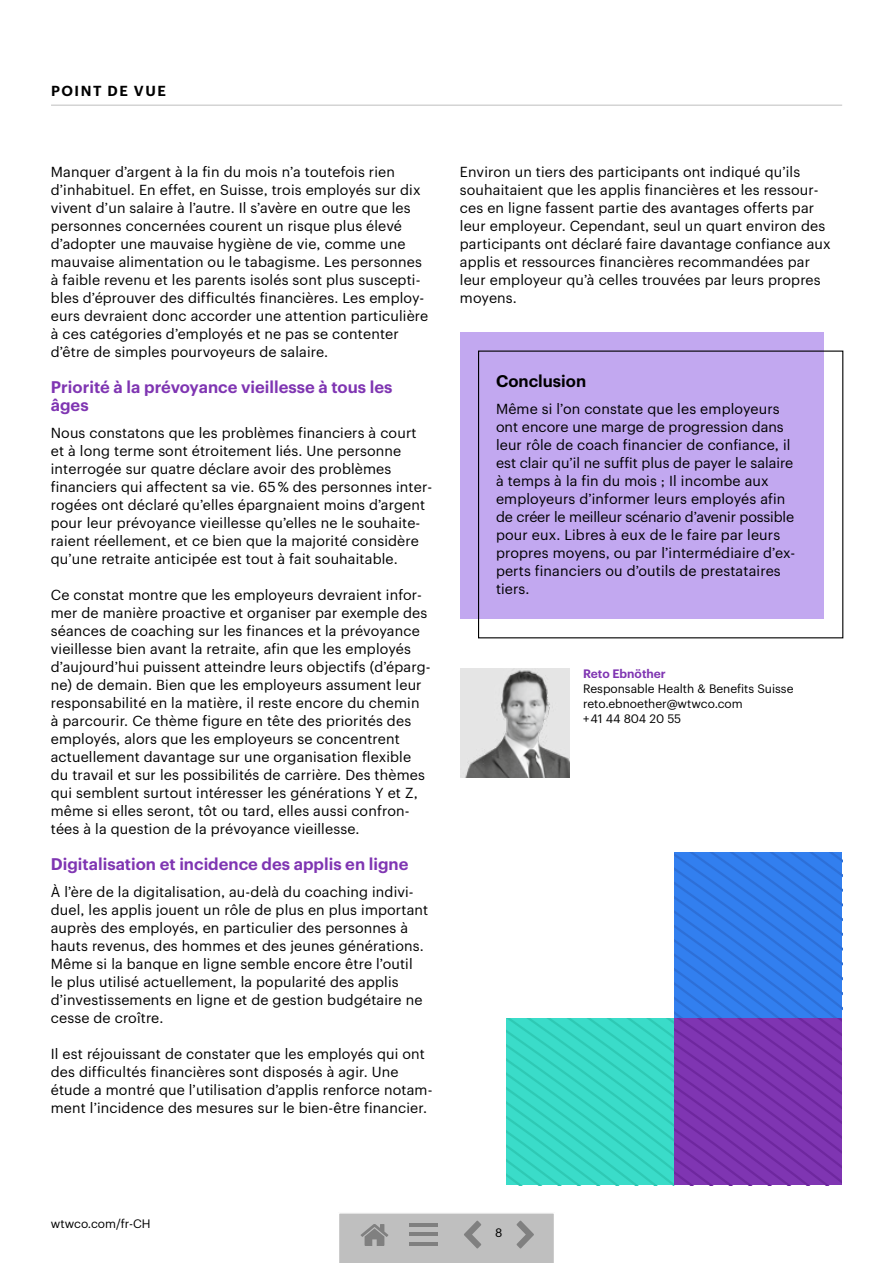
<style>
.page{position:relative;width:893px;height:1263px;background:#fff}
.page>*{position:absolute;margin:0;border:0;box-sizing:border-box;transform-origin:0 0}
.t1{font:600 16.5px/18px "Graphik";color:#7f35b2}
.t2{font:600 16.5px "Graphik";color:#000}
.t3{font:14.25px/18px "Graphik";letter-spacing:.01em;color:#000}
.t4{font:600 14.25px "Graphik";letter-spacing:.105em;color:#000}
.t5{font:12px/15px "Graphik";color:#000}
.t6{font:600 12px "Graphik";color:#7f35b2}
</style>
<div class="page">
<hr style="left:51px;top:105px;width:791px;height:1px;background:#bfbfbf">
<div style="left:460px;top:333px;width:363px;height:286px;background:#c2a8f0"></div>
<img style="left:460px;top:668px;width:109px;height:109px">
<svg style="left:506px;top:852px;width:336px;height:333px"></svg>
<svg style="left:339px;top:1213px;width:215px;height:50px;background:#b9b9b9"></svg>
<p class="t4" style="left:51px;top:80px;width:116px">POINT DE VUE</p>
<p class="t3" style="left:51px;top:162px;width:379px">Manquer d’argent à la fin du mois n’a toutefois rien d’inhabituel. En effet, en Suisse, trois employés sur dix vivent d’un salaire à l’autre. Il s’avère en outre que les personnes concernées courent un risque plus élevé d’adopter une mauvaise hygiène de vie, comme une mauvaise alimentation ou le tabagisme. Les personnes à faible revenu et les parents isolés sont plus suscepti&shy;bles d’éprouver des difficultés financières. Les employ&shy;eurs devraient donc accorder une attention particulière à ces catégories d’employés et ne pas se contenter d’être de simples pourvoyeurs de salaire.</p>
<p class="t1" style="left:51px;top:376px;width:343px">Priorité à la prévoyance vieillesse à tous les âges</p>
<p class="t3" style="left:51px;top:423px;width:383px">Nous constatons que les problèmes financiers à court et à long terme sont étroitement liés. Une personne interrogée sur quatre déclare avoir des problèmes financiers qui affectent sa vie. 65 % des personnes inter&shy;rogées ont déclaré qu’elles épargnaient moins d’argent pour leur prévoyance vieillesse qu’elles ne le souhaite&shy;raient réellement, et ce bien que la majorité considère qu’une retraite anticipée est tout à fait souhaitable.</p>
<p class="t3" style="left:51px;top:585px;width:381px">Ce constat montre que les employeurs devraient infor&shy;mer de manière proactive et organiser par exemple des séances de coaching sur les finances et la prévoyance vieillesse bien avant la retraite, afin que les employés d’aujourd’hui puissent atteindre leurs objectifs (d’éparg&shy;ne) de demain. Bien que les employeurs assument leur responsabilité en la matière, il reste encore du chemin à parcourir. Ce thème figure en tête des priorités des employés, alors que les employeurs se concentrent actuellement davantage sur une organisation flexible du travail et sur les possibilités de carrière. Des thèmes qui semblent surtout intéresser les générations Y et Z, même si elles seront, tôt ou tard, elles aussi confron&shy;tées à la question de la prévoyance vieillesse.</p>
<p class="t1" style="left:51px;top:853px;width:359px">Digitalisation et incidence des applis en ligne</p>
<p class="t3" style="left:51px;top:882px;width:379px">À l’ère de la digitalisation, au-delà du coaching indivi&shy;duel, les applis jouent un rôle de plus en plus important auprès des employés, en particulier des personnes à hauts revenus, des hommes et des jeunes générations.<br>Même si la banque en ligne semble encore être l’outil<br>le plus utilisé actuellement, la popularité des applis d’investissements en ligne et de gestion budgétaire ne cesse de croître.</p>
<p class="t3" style="left:51px;top:1044px;width:383px">Il est réjouissant de constater que les employés qui ont des difficultés financières sont disposés à agir. Une étude a montré que l’utilisation d’applis renforce notam&shy;ment l’incidence des mesures sur le bien-être financier.</p>
<p class="t3" style="left:460px;top:162px;width:372px">Environ un tiers des participants ont indiqué qu’ils souhaitaient que les applis financières et les ressour&shy;ces en ligne fassent partie des avantages offerts par leur employeur. Cependant, seul un quart environ des participants ont déclaré faire davantage confiance aux applis et ressources financières recommandées par leur employeur qu’à celles trouvées par leurs propres moyens.</p>
<p class="t2" style="left:496px;top:368px;width:92px">Conclusion</p>
<p class="t3" style="left:496px;top:398px;width:301px">Même si l’on constate que les employeurs ont encore une marge de progression dans leur rôle de coach financier de confiance, il est clair qu’il ne suffit plus de payer le salaire à temps à la fin du mois ; Il incombe aux employeurs d’informer leurs employés afin de créer le meilleur scénario d’avenir possible pour eux. Libres à eux de le faire par leurs propres moyens, ou par l’intermédiaire d’ex&shy;perts financiers ou d’outils de prestataires tiers.</p>
<p class="t6" style="left:583px;top:664px;width:84px">Reto Ebnöther</p>
<p class="t5" style="left:583px;top:680px;width:212px">Responsable Health &amp; Benefits Suisse reto.ebnoether@wtwco.com<br>+41 44 804 20 55</p>
<p class="t5" style="left:51px;top:1215px;width:101px">wtwco.com/fr-CH</p>
<p class="t5" style="left:495px;top:1224px;width:9px">8</p>
</div>
